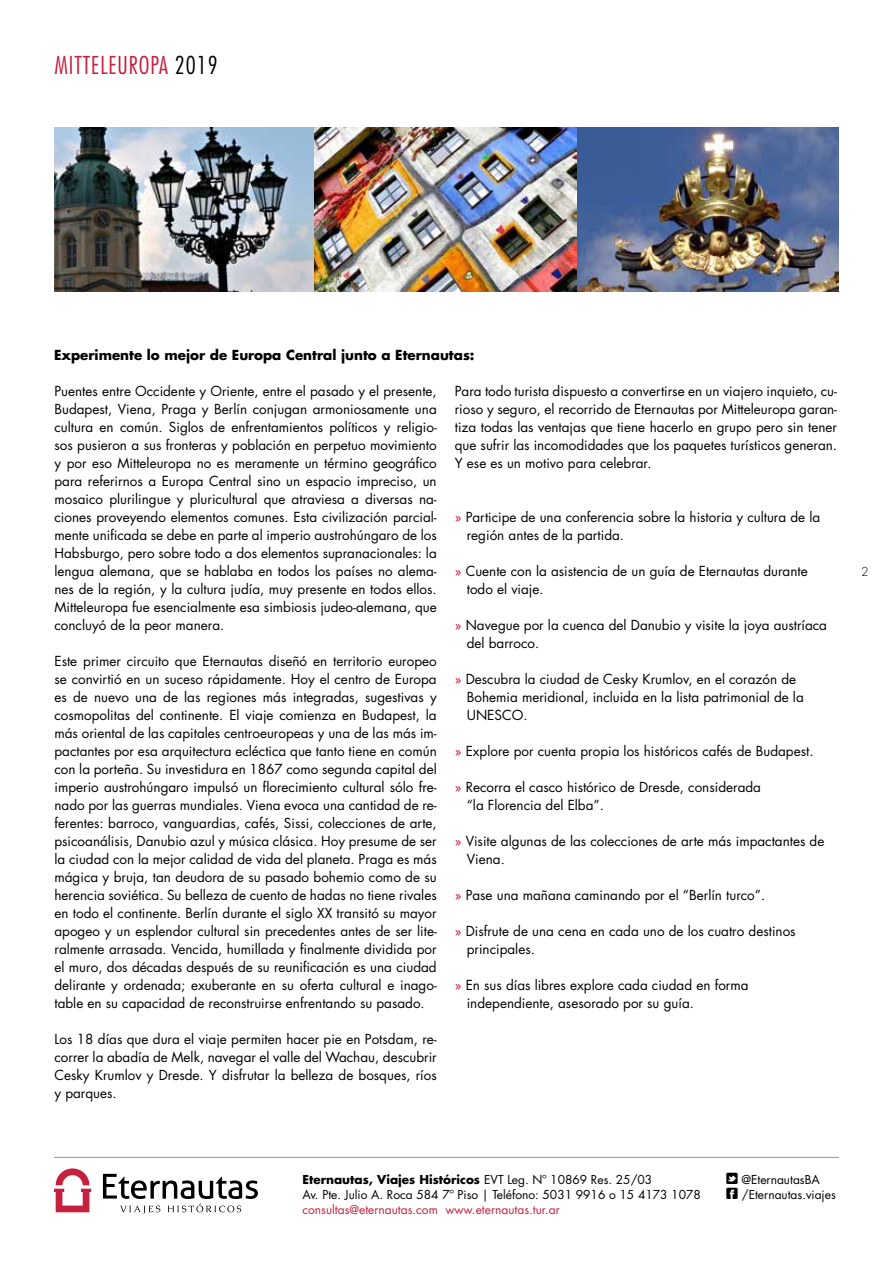
<style>
.page{position:relative;width:893px;height:1263px;background:#fff}
.page>*{position:absolute;margin:0;border:0;box-sizing:border-box;transform-origin:0 0}
.t1{font:300 condensed 24px "Futura Std";letter-spacing:.04em;color:#c5203d}
.t2{font:13.5px/18px "Futura Std";color:#000}
.t3{font:700 13.5px "Futura Std";color:#000}
.t4{font:12px/15px "Futura Std";color:#000}
.t5{font:12px "Futura Std";color:#c5203d}
.t6{font:300 12px "Futura Std";color:#000}
.s1{color:#000}
.s2{color:#c5203d}
.s3{font-weight:700}
</style>
<div class="page">
<hr style="left:54px;top:1157px;width:785px;height:1px;background:#939598">
<svg style="left:54px;top:1168px;width:37px;height:44px"></svg>
<svg style="left:103px;top:1174px;width:155px;height:40px"></svg>
<img style="left:576px;top:127px;width:263px;height:164px">
<img style="left:54px;top:127px;width:522px;height:164px">
<h1 class="t1" style="left:54px;top:51px;width:165px">MITTELEUROPA <span class="s1">2019</span></h1>
<p class="t3" style="left:54px;top:346px;width:422px">Experimente lo mejor de Europa Central junto a Eternautas:</p>
<p class="t2" style="left:54px;top:382px;width:384px;text-align:justify">Puentes entre Occidente y Oriente, entre el pasado y el presente, Budapest, Viena, Praga y Berlín conjugan armoniosamente una cultura en común. Siglos de enfrentamientos políticos y religio&shy;sos pusieron a sus fronteras y población en perpetuo movimiento y por eso Mitteleuropa no es meramente un término geográfico para referirnos a Europa Central sino un espacio impreciso, un mosaico plurilingue y pluricultural que atraviesa a diversas na&shy;ciones proveyendo elementos comunes. Esta civilización parcial&shy;mente unificada se debe en parte al imperio austrohúngaro de los Habsburgo, pero sobre todo a dos elementos supranacionales: la lengua alemana, que se hablaba en todos los países no alema&shy;nes de la región, y la cultura judía, muy presente en todos ellos.<br>Mitteleuropa fue esencialmente esa simbiosis judeo-alemana, que concluyó de la peor manera.</p>
<p class="t2" style="left:54px;top:652px;width:384px;text-align:justify">Este primer circuito que Eternautas diseñó en territorio europeo se convirtió en un suceso rápidamente. Hoy el centro de Europa es de nuevo una de las regiones más integradas, sugestivas y cosmopolitas del continente. El viaje comienza en Budapest, la más oriental de las capitales centroeuropeas y una de las más im&shy;pactantes por esa arquitectura ecléctica que tanto tiene en común con la porteña. Su investidura en 1867 como segunda capital del imperio austrohúngaro impulsó un florecimiento cultural sólo fre&shy;nado por las guerras mundiales. Viena evoca una cantidad de re&shy;ferentes: barroco, vanguardias, cafés, Sissi, colecciones de arte, psicoanálisis, Danubio azul y música clásica. Hoy presume de ser la ciudad con la mejor calidad de vida del planeta. Praga es más mágica y bruja, tan deudora de su pasado bohemio como de su herencia soviética. Su belleza de cuento de hadas no tiene rivales en todo el continente. Berlín durante el siglo XX transitó su mayor apogeo y un esplendor cultural sin precedentes antes de ser lite&shy;ralmente arrasada. Vencida, humillada y finalmente dividida por el muro, dos décadas después de su reunificación es una ciudad delirante y ordenada; exuberante en su oferta cultural e inago&shy;table en su capacidad de reconstruirse enfrentando su pasado.</p>
<p class="t2" style="left:54px;top:1030px;width:384px;text-align:justify">Los 18 días que dura el viaje permiten hacer pie en Potsdam, re&shy;correr la abadía de Melk, navegar el valle del Wachau, descubrir Cesky Krumlov y Dresde. Y disfrutar la belleza de bosques, ríos y parques.</p>
<p class="t2" style="left:455px;top:382px;width:384px;text-align:justify">Para todo turista dispuesto a convertirse en un viajero inquieto, cu&shy;rioso y seguro, el recorrido de Eternautas por Mitteleuropa garan&shy;tiza todas las ventajas que tiene hacerlo en grupo pero sin tener que sufrir las incomodidades que los paquetes turísticos generan.<br>Y ese es un motivo para celebrar.</p>
<p class="t2" style="left:467px;top:508px;width:355px;text-indent:-12px"><span class="s2">»</span> Participe de una conferencia sobre la historia y cultura de la región antes de la partida.</p>
<p class="t2" style="left:467px;top:562px;width:342px;text-indent:-12px"><span class="s2">»</span> Cuente con la asistencia de un guía de Eternautas durante todo el viaje.</p>
<p class="t2" style="left:467px;top:616px;width:362px;text-indent:-12px"><span class="s2">»</span> Navegue por la cuenca del Danubio y visite la joya austríaca del barroco.</p>
<p class="t2" style="left:467px;top:670px;width:339px;text-indent:-12px"><span class="s2">»</span> Descubra la ciudad de Cesky Krumlov, en el corazón de<br>Bohemia meridional, incluida en la lista patrimonial de la<br>UNESCO.</p>
<p class="t2" style="left:455px;top:742px;width:360px"><span class="s2">»</span> Explore por cuenta propia los históricos cafés de Budapest.</p>
<p class="t2" style="left:467px;top:778px;width:296px;text-indent:-12px"><span class="s2">»</span> Recorra el casco histórico de Dresde, considerada “la Florencia del Elba”.</p>
<p class="t2" style="left:467px;top:832px;width:359px;text-indent:-12px"><span class="s2">»</span> Visite algunas de las colecciones de arte más impactantes de<br>Viena.</p>
<p class="t2" style="left:455px;top:886px;width:312px"><span class="s2">»</span> Pase una mañana caminando por el “Berlín turco”.</p>
<p class="t2" style="left:467px;top:922px;width:330px;text-indent:-12px"><span class="s2">»</span> Disfrute de una cena en cada uno de los cuatro destinos principales.</p>
<p class="t2" style="left:467px;top:976px;width:283px;text-indent:-12px"><span class="s2">»</span> En sus días libres explore cada ciudad en forma independiente, asesorado por su guía.</p>
<p class="t6" style="left:861px;top:564px;width:9px">2</p>
<p class="t4" style="left:302px;top:1172px;width:400px"><span class="s3">Eternautas, Viajes Históricos</span> EVT Leg. Nº 10869 Res. 25/03<br>Av. Pte. Julio A. Roca 584 7º Piso | Teléfono: 5031 9916 o 15 4173 1078</p>
<p class="t5" style="left:302px;top:1202px;width:259px">consultas@eternautas.com www.eternautas.tur.ar</p>
<p class="t4" style="left:741px;top:1172px;width:80px">@EternautasBA</p>
<p class="t4" style="left:726px;top:1187px;width:111px">❑ /Eternautas.viajes</p>
</div>
